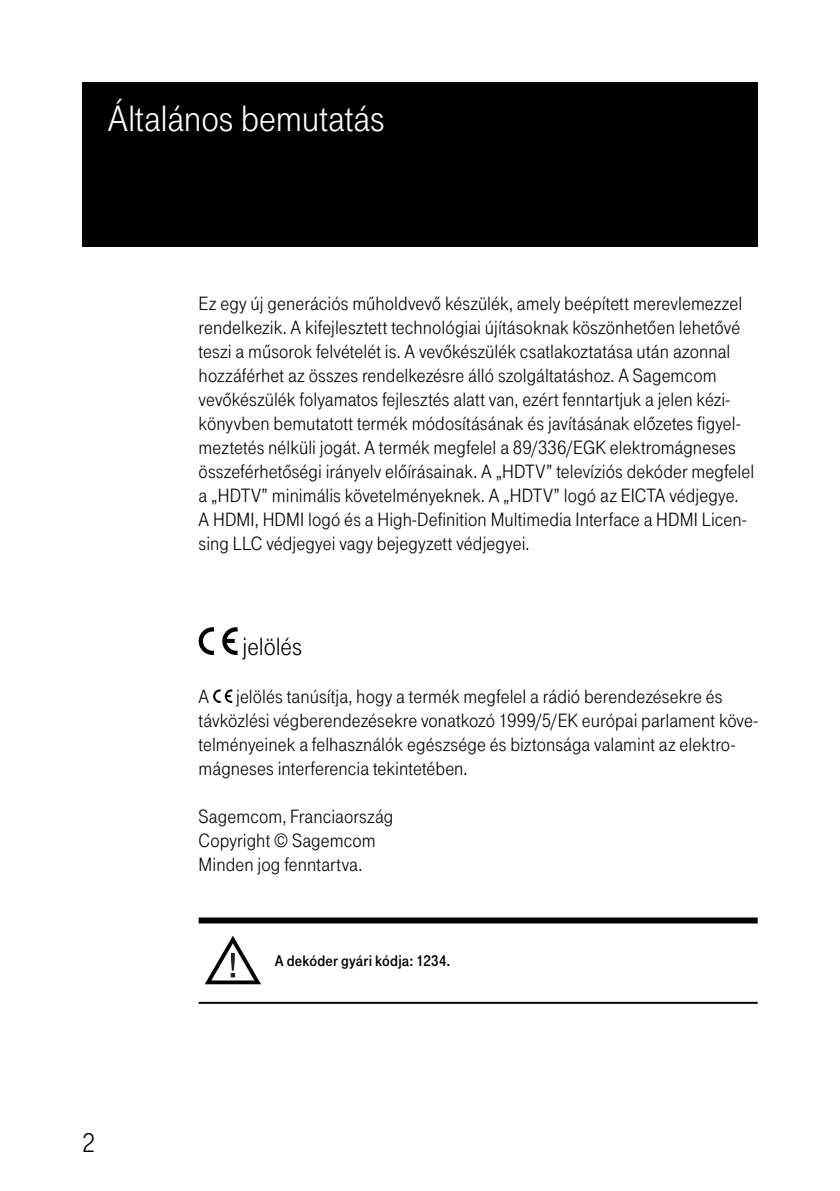
<style>
.page{position:relative;width:840px;height:1191px;background:#fff}
.page>*{position:absolute;margin:0;border:0;box-sizing:border-box;transform-origin:0 0}
.t1{font:38px "Tele Grotesk H Norm";letter-spacing:-.005em;color:#fff}
.t2{font:28px "Tele Grotesk H Norm";color:#000}
.t3{font:26px "Tele Grotesk H Norm";letter-spacing:-.005em;color:#000}
.t4{font:20px/24px "Tele Grotesk H Norm";letter-spacing:.005em;color:#000}
.t5{font:16px "Tele Grotesk H Fett";letter-spacing:.01em;color:#000}
</style>
<div class="page">
<svg style="left:198px;top:627px;width:16px;height:28px"></svg>
<svg style="left:222px;top:627px;width:15px;height:28px"></svg>
<svg style="left:213px;top:689px;width:19px;height:14px"></svg>
<div style="left:82px;top:82px;width:675px;height:165px;background:#000"></div>
<div style="left:198px;top:917px;width:559px;height:6px;background:#000"></div>
<hr style="left:198px;top:1001px;width:559px;height:2px;background:#000">
<svg style="left:205px;top:936px;width:56px;height:48px"></svg>
<h1 class="t1" style="left:108px;top:97px;width:278px">Általános bemutatás</h1>
<h2 class="t2" style="left:82px;top:1126px;width:15px">2</h2>
<p class="t4" style="left:198px;top:291px;width:557px">Ez egy új generációs mûholdvevô készülék, amely beépített merevlemezzel rendelkezik. A kifejlesztett technológiai újításoknak köszönhetôen lehetôvé teszi a mûsorok felvételét is. A vevôkészülék csatlakoztatása után azonnal hozzáférhet az összes rendelkezésre álló szolgáltatáshoz. A Sagemcom vevôkészülék folyamatos fejlesztés alatt van, ezért fenntartjuk a jelen kézi&shy;könyvben bemutatott termék módosításának és javításának elôzetes figyel&shy;meztetés nélküli jogát. A termék megfelel a 89/336/EGK elektromágneses összeférhetôségi irányelv elôírásainak. A „HDTV” televíziós dekóder megfelel a „HDTV” minimális követelményeknek. A „HDTV” logó az EICTA védjegye.<br>A HDMI, HDMI logó és a High-Definition Multimedia Interface a HDMI Licen&shy;sing LLC védjegyei vagy bejegyzett védjegyei.</p>
<h3 class="t3" style="left:242px;top:632px;width:61px">jelölés</h3>
<p class="t4" style="left:198px;top:684px;width:560px;text-indent:37px">jelölés tanúsítja, hogy a termék megfelel a rádió berendezésekre és távközlési végberendezésekre vonatkozó 1999/5/EK európai parlament köve&shy;telményeinek a felhasználók egészsége és biztonsága valamint az elektro&shy;mágneses interferencia tekintetében.</p>
<p class="t4" style="left:198px;top:804px;width:196px">Sagemcom, Franciaország<br>Copyright © Sagemcom<br>Minden jog fenntartva.</p>
<p class="t4" style="left:198px;top:684px;width:12px">A</p>
<p class="t5" style="left:274px;top:951px;width:177px">A dekóder gyári kódja: 1234.</p>
</div>
